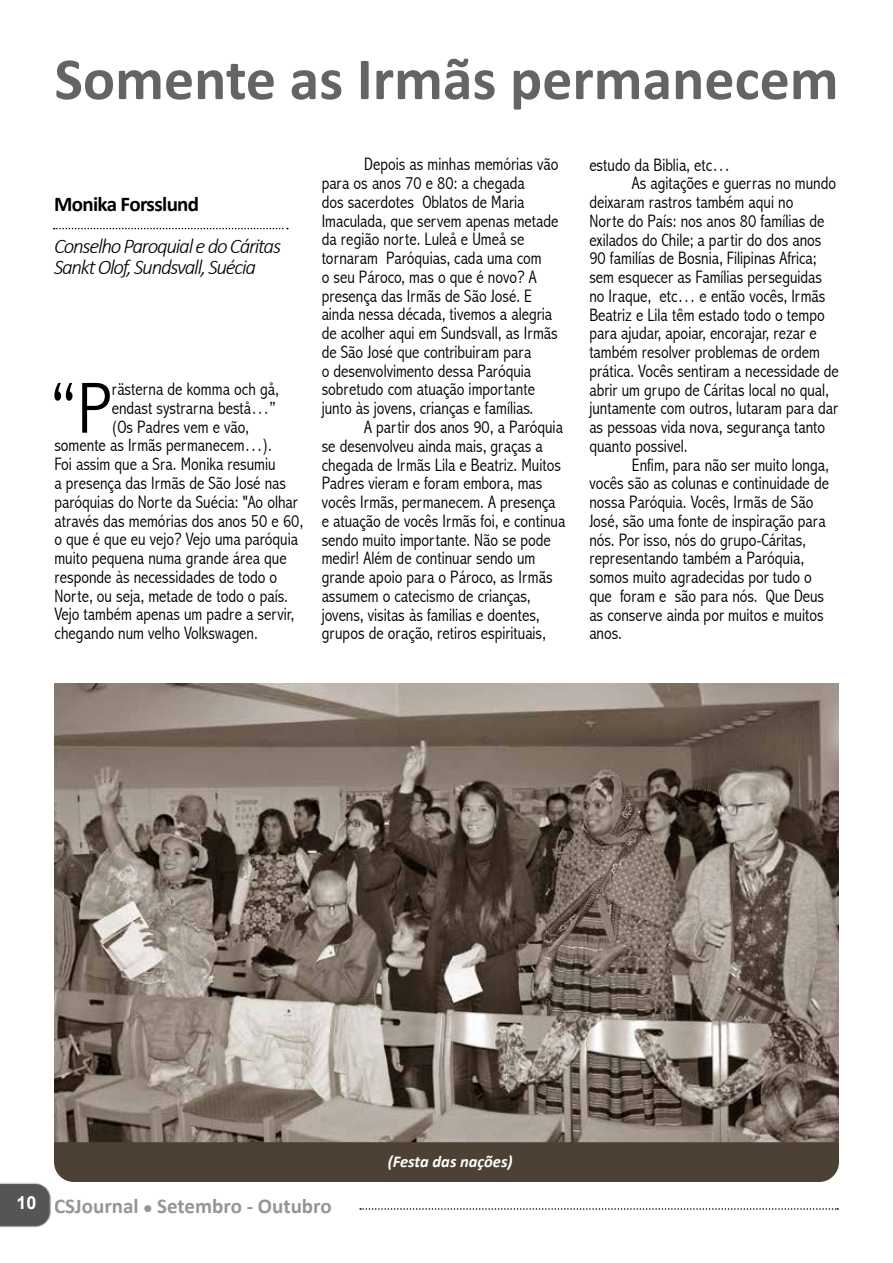
<style>
.page{position:relative;width:893px;height:1263px;background:#fff}
.page>*{position:absolute;margin:0;border:0;box-sizing:border-box;transform-origin:0 0}
.t1{font:300 condensed 73.05px "Abadi";color:#000}
.t2{font:700 60px "Calibri";color:#636466}
.t3{font:italic 300 21px/21px "Calibri";letter-spacing:-.06em;color:#000}
.t4{font:700 21px "Calibri";color:#939598}
.t5{font:700 21px "Calibri";letter-spacing:-.03em;color:#000}
.t6{font:300 condensed 18px/18.8px "Abadi";color:#000}
.t7{font:italic 700 16.5px "Calibri";color:#fff}
</style>
<div class="page">
<img style="left:0;top:1183px;width:51px;height:45px">
<svg style="left:360px;top:1208px;width:478px;height:2px"></svg>
<svg style="left:54px;top:228px;width:234px;height:1px"></svg>
<img style="left:54px;top:684px;width:785px;height:458px">
<div style="left:54px;top:1142px;width:785px;height:40px;background:#4d4135"></div>
<h2 class="t2" style="left:55px;top:37px;width:786px">Somente as Irmãs permanecem</h2>
<p class="t5" style="left:54px;top:190px;width:147px">Monika Forsslund</p>
<p class="t3" style="left:54px;top:236px;width:229px">Conselho Paroquial e do Cáritas<br>Sankt Olof, Sundsvall, Suécia</p>
<h1 class="t1" style="left:51px;top:366px;width:62px">“P</h1>
<p class="t6" style="left:112px;top:380px;width:169px">rästerna de komma och gå,</p>
<p class="t6" style="left:112px;top:399px;width:165px">endast systrarna bestå…”</p>
<p class="t6" style="left:112px;top:417px;width:138px">(Os Padres vem e vão,</p>
<p class="t6" style="left:54px;top:436px;width:219px">somente as Irmãs permanecem…).</p>
<p class="t6" style="left:54px;top:455px;width:223px">Foi assim que a Sra. Monika resumiu</p>
<p class="t6" style="left:54px;top:474px;width:233px">a presença das Irmãs de São José nas</p>
<p class="t6" style="left:54px;top:492px;width:245px">paróquias do Norte da Suécia: "Ao olhar</p>
<p class="t6" style="left:54px;top:511px;width:250px">através das memórias dos anos 50 e 60,</p>
<p class="t6" style="left:54px;top:530px;width:245px">o que é que eu vejo? Vejo uma paróquia</p>
<p class="t6" style="left:54px;top:549px;width:234px">muito pequena numa grande área que</p>
<p class="t6" style="left:54px;top:567px;width:224px">responde às necessidades de todo o</p>
<p class="t6" style="left:54px;top:586px;width:235px">Norte, ou seja, metade de todo o país.</p>
<p class="t6" style="left:54px;top:605px;width:241px">Vejo também apenas um padre a servir,</p>
<p class="t6" style="left:54px;top:624px;width:205px">chegando num velho Volkswagen.</p>
<p class="t6" style="left:322px;top:155px;width:238px;text-indent:43px">Depois as minhas memórias vão para os anos 70 e 80: a chegada<br>dos sacerdotes Oblatos de Maria Imaculada, que servem apenas metade da região norte. Luleå e Umeå se tornaram Paróquias, cada uma com<br>o seu Pároco, mas o que é novo? A presença das Irmãs de São José. E ainda nessa década, tivemos a alegria de acolher aqui em Sundsvall, as Irmãs de São José que contribuiram para<br>o desenvolvimento dessa Paróquia sobretudo com atuação importante junto às jovens, crianças e famílias.</p>
<p class="t6" style="left:322px;top:418px;width:245px;text-indent:43px">A partir dos anos 90, a Paróquia se desenvolveu ainda mais, graças a chegada de Irmãs Lila e Beatriz. Muitos Padres vieram e foram embora, mas vocês Irmãs, permanecem. A presença e atuação de vocês Irmãs foi, e continua sendo muito importante. Não se pode medir! Além de continuar sendo um grande apoio para o Pároco, as Irmãs assumem o catecismo de crianças, jovens, visitas às familias e doentes, grupos de oração, retiros espirituais,</p>
<p class="t6" style="left:589px;top:155px;width:142px">estudo da Biblia, etc…</p>
<p class="t6" style="left:632px;top:174px;width:206px">As agitações e guerras no mundo</p>
<p class="t6" style="left:589px;top:193px;width:206px">deixaram rastros também aqui no</p>
<p class="t6" style="left:589px;top:211px;width:237px">Norte do País: nos anos 80 famílias de</p>
<p class="t6" style="left:589px;top:230px;width:234px">exilados do Chile; a partir do dos anos</p>
<p class="t6" style="left:589px;top:249px;width:229px">90 familías de Bosnia, Filipinas Africa;</p>
<p class="t6" style="left:589px;top:268px;width:234px">sem esquecer as Famílias perseguidas</p>
<p class="t6" style="left:589px;top:286px;width:238px">no Iraque, etc… e então vocês, Irmãs</p>
<p class="t6" style="left:589px;top:305px;width:237px">Beatriz e Lila têm estado todo o tempo</p>
<p class="t6" style="left:589px;top:324px;width:229px">para ajudar, apoiar, encorajar, rezar e</p>
<p class="t6" style="left:589px;top:343px;width:232px">também resolver problemas de ordem</p>
<p class="t6" style="left:589px;top:361px;width:251px">prática. Vocês sentiram a necessidade de</p>
<p class="t6" style="left:589px;top:380px;width:241px">abrir um grupo de Cáritas local no qual,</p>
<p class="t6" style="left:589px;top:399px;width:250px">juntamente com outros, lutaram para dar</p>
<p class="t6" style="left:589px;top:418px;width:237px">as pessoas vida nova, segurança tanto</p>
<p class="t6" style="left:589px;top:436px;width:100px">quanto possivel.</p>
<p class="t6" style="left:632px;top:455px;width:199px">Enfim, para não ser muito longa,</p>
<p class="t6" style="left:589px;top:474px;width:241px">vocês são as colunas e continuidade de</p>
<p class="t6" style="left:589px;top:493px;width:226px">nossa Paróquia. Vocês, Irmãs de São</p>
<p class="t6" style="left:589px;top:511px;width:238px">José, são uma fonte de inspiração para</p>
<p class="t6" style="left:589px;top:530px;width:218px">nós. Por isso, nós do grupo-Cáritas,</p>
<p class="t6" style="left:589px;top:549px;width:216px">representando também a Paróquia,</p>
<p class="t6" style="left:589px;top:568px;width:224px">somos muito agradecidas por tudo o</p>
<p class="t6" style="left:589px;top:587px;width:236px">que foram e são para nós. Que Deus</p>
<p class="t6" style="left:589px;top:605px;width:236px">as conserve ainda por muitos e muitos</p>
<p class="t6" style="left:589px;top:624px;width:34px">anos.</p>
<p class="t4" style="left:17px;top:1191px;width:317px"><sup>10</sup> CSJournal ● Setembro - Outubro</p>
<p class="t7" style="left:388px;top:1150px;width:126px">(Festa das nações)</p>
</div>
